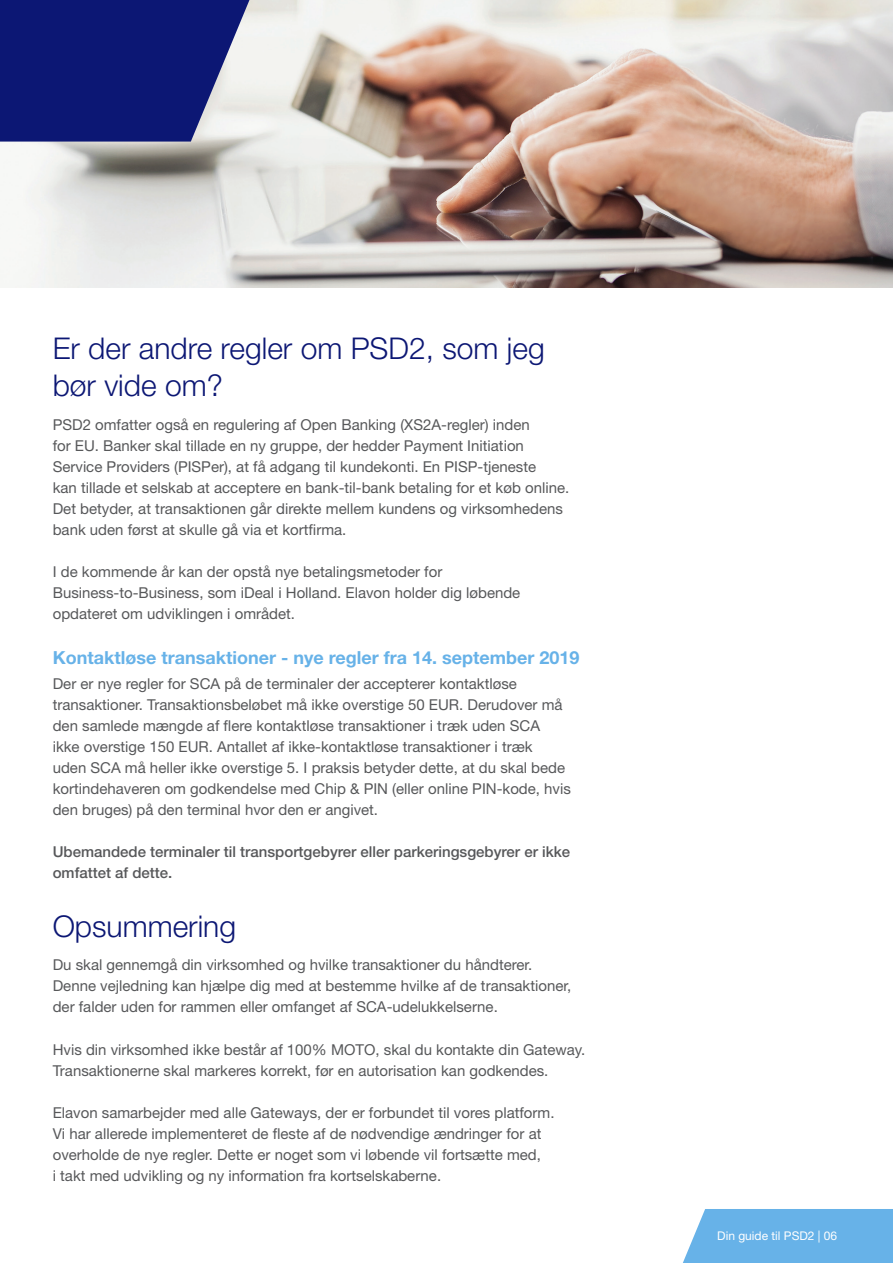
<style>
.page{position:relative;width:893px;height:1263px;background:#fff}
.page>*{position:absolute;margin:0;border:0;box-sizing:border-box;transform-origin:0 0}
.t1{font:300 30px/37.5px "Helvetica Neue LT Std";color:#0c1774}
.t2{font:700 18px "Helvetica Neue LT Std";color:#67b2e8}
.t3{font:15px/21px "Helvetica Neue LT Std";color:#57585a}
.t4{font:500 15px/21px "Helvetica Neue LT Std";color:#57585a}
.t5{font:12px "Helvetica Neue LT Std";color:#fff}
</style>
<div class="page">
<img style="left:0;top:0;width:893px;height:287px">
<div style="left:683px;top:1209px;width:210px;height:54px;background:#67b2e8"></div>
<svg style="left:0;top:0;width:249px;height:142px;background:#263081"></svg>
<h1 class="t1" style="left:53px;top:329px;width:493px">Er der andre regler om PSD2, som jeg bør vide om?</h1>
<p class="t3" style="left:53px;top:414px;width:518px">PSD2 omfatter også en regulering af Open Banking (XS2A-regler) inden<br>for EU. Banker skal tillade en ny gruppe, der hedder Payment Initiation Service Providers (PISPer), at få adgang til kundekonti. En PISP-tjeneste<br>kan tillade et selskab at acceptere en bank-til-bank betaling for et køb online.<br>Det betyder, at transaktionen går direkte mellem kundens og virksomhedens bank uden først at skulle gå via et kortfirma.</p>
<p class="t3" style="left:53px;top:561px;width:469px">I de kommende år kan der opstå nye betalingsmetoder for<br>Business-to-Business, som iDeal i Holland. Elavon holder dig løbende opdateret om udviklingen i området.</p>
<p class="t2" style="left:53px;top:646px;width:528px">Kontaktløse transaktioner - nye regler fra 14. september 2019</p>
<p class="t3" style="left:53px;top:673px;width:520px">Der er nye regler for SCA på de terminaler der accepterer kontaktløse transaktioner. Transaktionsbeløbet må ikke overstige 50 EUR. Derudover må den samlede mængde af flere kontaktløse transaktioner i træk uden SCA<br>ikke overstige 150 EUR. Antallet af ikke-kontaktløse transaktioner i træk<br>uden SCA må heller ikke overstige 5. I praksis betyder dette, at du skal bede kortindehaveren om godkendelse med Chip &amp; PIN (eller online PIN-kode, hvis den bruges) på den terminal hvor den er angivet.</p>
<p class="t4" style="left:53px;top:841px;width:519px">Ubemandede terminaler til transportgebyrer eller parkeringsgebyrer er ikke omfattet af dette.</p>
<h1 class="t1" style="left:53px;top:907px;width:185px">Opsummering</h1>
<p class="t3" style="left:53px;top:954px;width:520px">Du skal gennemgå din virksomhed og hvilke transaktioner du håndterer.<br>Denne vejledning kan hjælpe dig med at bestemme hvilke af de transaktioner, der falder uden for rammen eller omfanget af SCA-udelukkelserne.</p>
<p class="t3" style="left:53px;top:1038px;width:534px">Hvis din virksomhed ikke består af 100% MOTO, skal du kontakte din Gateway.<br>Transaktionerne skal markeres korrekt, før en autorisation kan godkendes.</p>
<p class="t3" style="left:53px;top:1101px;width:503px">Elavon samarbejder med alle Gateways, der er forbundet til vores platform.<br>Vi har allerede implementeret de fleste af de nødvendige ændringer for at overholde de nye regler. Dette er noget som vi løbende vil fortsætte med,<br>i takt med udvikling og ny information fra kortselskaberne.</p>
<p class="t5" style="left:717px;top:1229px;width:122px">Din guide til PSD2 | 06</p>
</div>
